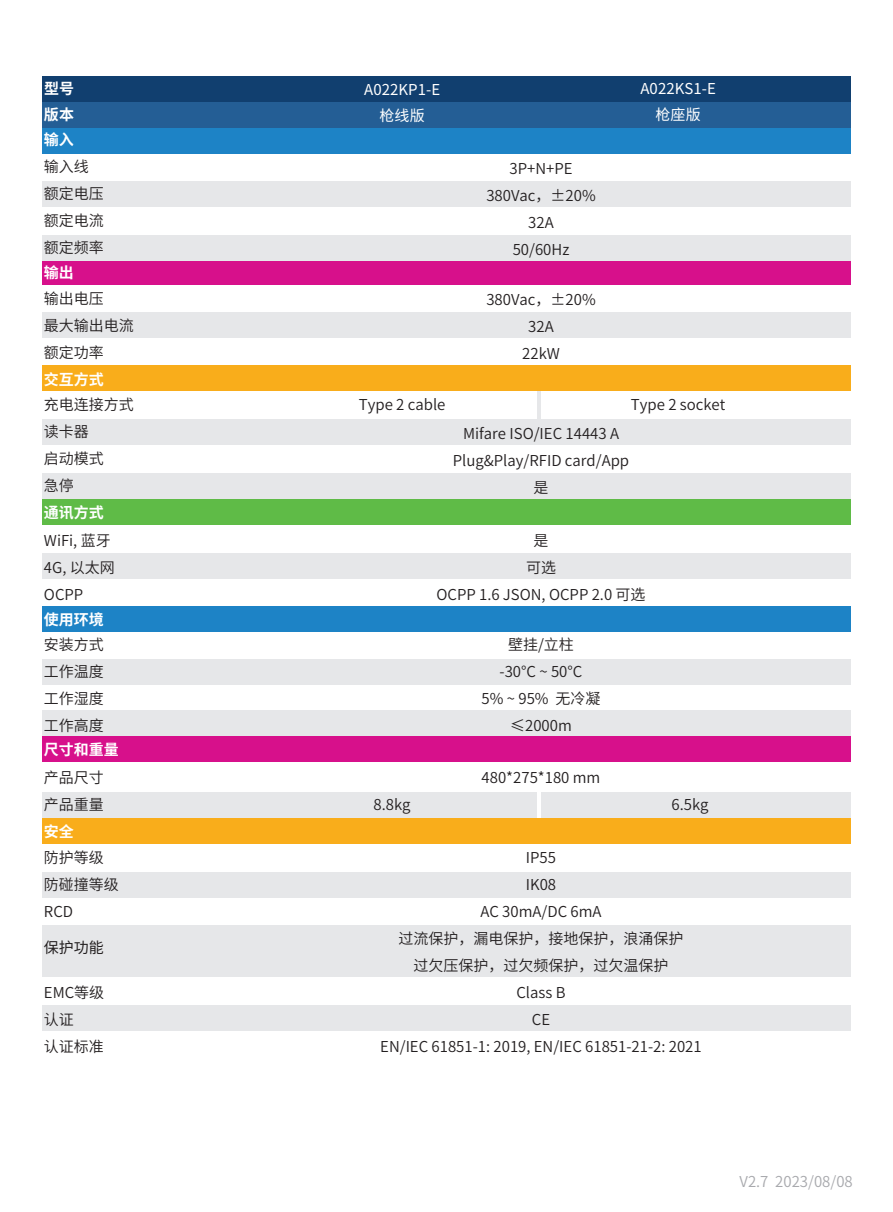
<style>
.page{position:relative;width:893px;height:1212px;background:#fff}
.page>*{position:absolute;margin:0;border:0;box-sizing:border-box;transform-origin:0 0}
.t1{font:15px/27px "Source Han Sans CN";color:#231f20}
.t2{font:700 15px "Source Han Sans CN";color:#fff}
.t3{font:15px "Source Han Sans CN";letter-spacing:.005em;color:#fff}
.t4{font:15px "Source Han Sans CN";color:#a8a9ad}
.t5{font:15px "Source Han Sans CN";color:#231f20}
</style>
<div class="page">
<div style="left:42px;top:792px;width:809px;height:25px;background:#e6e7e9"></div>
<hr style="left:538px;top:391px;width:3px;height:28px;background:#e6e7e9">
<hr style="left:538px;top:791px;width:3px;height:28px;background:#fff">
<div style="left:42px;top:128px;width:809px;height:25px;background:#1d83c6"></div>
<div style="left:42px;top:606px;width:809px;height:26px;background:#1d83c6"></div>
<div style="left:42px;top:500px;width:809px;height:25px;background:#5fbb47"></div>
<div style="left:42px;top:365px;width:809px;height:26px;background:#f9ad1b"></div>
<div style="left:42px;top:736px;width:809px;height:26px;background:#d7108b"></div>
<div style="left:42px;top:259px;width:809px;height:26px;background:#d7108b"></div>
<div style="left:42px;top:181px;width:809px;height:26px;background:#e6e7e9"></div>
<div style="left:42px;top:235px;width:809px;height:25px;background:#e6e7e9"></div>
<div style="left:42px;top:312px;width:809px;height:26px;background:#e6e7e9"></div>
<div style="left:42px;top:419px;width:809px;height:26px;background:#e6e7e9"></div>
<div style="left:42px;top:473px;width:809px;height:26px;background:#e6e7e9"></div>
<div style="left:42px;top:554px;width:809px;height:25px;background:#e6e7e9"></div>
<div style="left:42px;top:659px;width:809px;height:26px;background:#e6e7e9"></div>
<div style="left:42px;top:710px;width:809px;height:26px;background:#e6e7e9"></div>
<div style="left:42px;top:872px;width:809px;height:26px;background:#e6e7e9"></div>
<div style="left:42px;top:1005px;width:809px;height:26px;background:#e6e7e9"></div>
<div style="left:42px;top:925px;width:809px;height:51px;background:#e6e7e9"></div>
<div style="left:42px;top:818px;width:809px;height:26px;background:#f9ad1b"></div>
<div style="left:42px;top:102px;width:809px;height:26px;background:#245e95"></div>
<div style="left:42px;top:76px;width:809px;height:26px;background:#113f6f"></div>
<p class="t2" style="left:44px;top:80px;width:32px">型号</p>
<p class="t3" style="left:364px;top:82px;width:78px">A022KP1-E</p>
<p class="t3" style="left:640px;top:80px;width:77px">A022KS1-E</p>
<p class="t2" style="left:44px;top:106px;width:32px">版本</p>
<p class="t3" style="left:380px;top:107px;width:47px">枪线版</p>
<p class="t3" style="left:656px;top:106px;width:47px">枪座版</p>
<p class="t2" style="left:44px;top:131px;width:31px">输入</p>
<p class="t1" style="left:44px;top:153px;width:61px">输入线额定电压额定电流额定频率</p>
<p class="t1" style="left:44px;top:285px;width:91px">输出电压<br>最大输出电流额定功率</p>
<p class="t1" style="left:44px;top:391px;width:91px">充电连接方式读卡器<br>启动模式<br>急停</p>
<p class="t2" style="left:44px;top:264px;width:31px">输出</p>
<p class="t2" style="left:44px;top:371px;width:61px">交互方式</p>
<p class="t2" style="left:44px;top:504px;width:61px">通讯方式</p>
<p class="t1" style="left:44px;top:527px;width:72px">WiFi, 蓝牙<br>4G, 以太网<br>OCPP</p>
<p class="t1" style="left:44px;top:631px;width:61px;text-align:justify">安装方式工作温度工作湿度工作高度</p>
<p class="t2" style="left:44px;top:611px;width:61px">使用环境</p>
<p class="t2" style="left:44px;top:741px;width:76px">尺寸和重量</p>
<p class="t1" style="left:44px;top:764px;width:61px">产品尺寸产品重量</p>
<p class="t2" style="left:44px;top:823px;width:31px">安全</p>
<p class="t1" style="left:44px;top:844px;width:76px">防护等级防碰撞等级<br>RCD</p>
<p class="t5" style="left:44px;top:939px;width:61px">保护功能</p>
<p class="t1" style="left:44px;top:979px;width:62px">EMC等级认证<br>认证标准</p>
<p class="t1" style="left:486px;top:155px;width:111px;text-align:center">3P+N+PE<br>380Vac，±20%<br>32A<br>50/60Hz</p>
<p class="t1" style="left:486px;top:286px;width:111px;text-align:center">380Vac，±20%<br>32A<br>22kW</p>
<p class="t1" style="left:359px;top:391px;width:88px">Type 2 cable</p>
<p class="t1" style="left:631px;top:391px;width:96px">Type 2 socket</p>
<p class="t1" style="left:453px;top:420px;width:178px;text-align:center">Mifare ISO/IEC 14443 A<br>Plug&amp;Play/RFID card/App是</p>
<p class="t1" style="left:436px;top:527px;width:211px;text-align:center">是<br>可选<br>OCPP 1.6 JSON, OCPP 2.0 可选</p>
<p class="t1" style="left:482px;top:631px;width:120px;text-align:center">壁挂/立柱<br>-30°C ~ 50°C<br>5% ~ 95% 无冷凝≤2000m</p>
<p class="t1" style="left:482px;top:764px;width:120px">480*275*180 mm</p>
<p class="t1" style="left:374px;top:791px;width:39px">8.8kg</p>
<p class="t1" style="left:671px;top:791px;width:39px">6.5kg</p>
<p class="t1" style="left:380px;top:844px;width:323px;text-align:center">IP55<br>IK08<br>AC 30mA/DC 6mA<br>过流保护，漏电保护，接地保护，浪涌保护<br>过欠压保护，过欠频保护，过欠温保护<br>Class B<br>CE<br>EN/IEC 61851-1: 2019, EN/IEC 61851-21-2: 2021</p>
<p class="t4" style="left:739px;top:1173px;width:115px">V2.7 2023/08/08</p>
</div>
